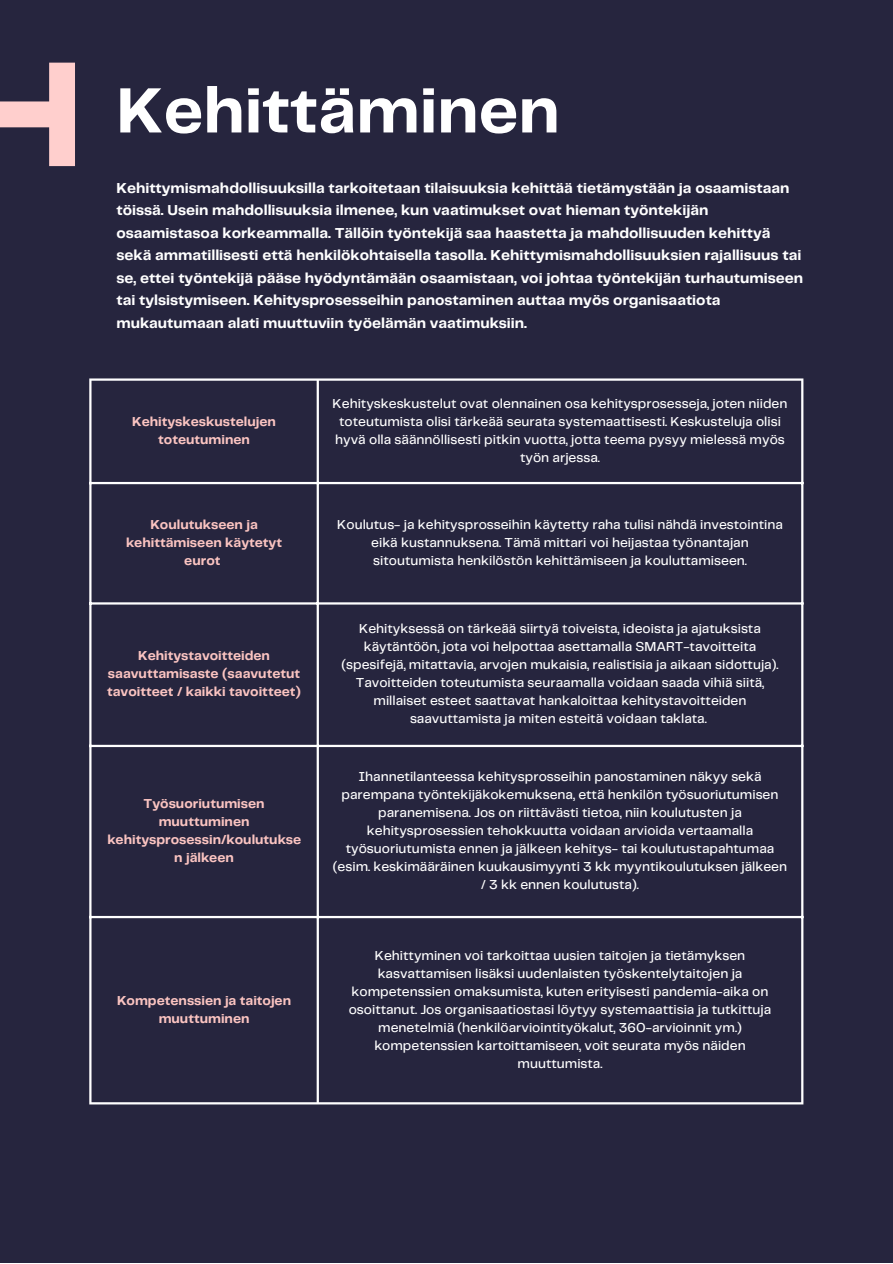
<style>
.page{position:relative;width:893px;height:1264px;background:#fff}
.page>*{position:absolute;margin:0;border:0;box-sizing:border-box;transform-origin:0 0}
.t1{font:700 66.3px "Telegraf";color:#fff}
.t2{font:700 15px/22.5px "Telegraf";color:#fff}
.t3{font:500 13.5px/18px "Telegraf";color:#fff;text-align:center}
.t4{font:700 13.5px/18px "Telegraf";color:#fbc4c1;text-align:center}
</style>
<div class="page">
<div style="left:0;top:0;width:892px;height:1262px;background:#26253e"></div>
<svg style="left:0;top:63px;width:75px;height:103px"></svg>
<hr style="left:89px;top:381px;width:2px;height:721px;background:#fff">
<hr style="left:316px;top:381px;width:3px;height:721px;background:#fff">
<hr style="left:801px;top:381px;width:2px;height:721px;background:#fff">
<hr style="left:89px;top:378px;width:714px;height:3px;background:#fff">
<hr style="left:89px;top:482px;width:714px;height:2px;background:#fff">
<hr style="left:89px;top:602px;width:714px;height:2px;background:#fff">
<hr style="left:89px;top:744px;width:714px;height:3px;background:#fff">
<hr style="left:89px;top:915px;width:714px;height:3px;background:#fff">
<hr style="left:89px;top:1102px;width:714px;height:2px;background:#fff">
<h1 class="t1" style="left:116px;top:82px;width:445px">Kehittäminen</h1>
<p class="t2" style="left:116px;top:177px;width:688px">Kehittymismahdollisuuksilla tarkoitetaan tilaisuuksia kehittää tietämystään ja osaamistaan töissä. Usein mahdollisuuksia ilmenee, kun vaatimukset ovat hieman työntekijän osaamistasoa korkeammalla. Tällöin työntekijä saa haastetta ja mahdollisuuden kehittyä sekä ammatillisesti että henkilökohtaisella tasolla. Kehittymismahdollisuuksien rajallisuus tai se, ettei työntekijä pääse hyödyntämään osaamistaan, voi johtaa työntekijän turhautumiseen tai tylsistymiseen. Kehitysprosesseihin panostaminen auttaa myös organisaatiota mukautumaan alati muuttuviin työelämän vaatimuksiin.</p>
<p class="t4" style="left:132px;top:413px;width:145px">Kehityskeskustelujen toteutuminen</p>
<p class="t3" style="left:332px;top:395px;width:456px">Kehityskeskustelut ovat olennainen osa kehitysprosesseja, joten niiden toteutumista olisi tärkeää seurata systemaattisesti. Keskusteluja olisi hyvä olla säännöllisesti pitkin vuotta, jotta teema pysyy mielessä myös työn arjessa.</p>
<p class="t4" style="left:126px;top:516px;width:157px">Koulutukseen ja kehittämiseen käytetyt eurot</p>
<p class="t3" style="left:337px;top:516px;width:447px">Koulutus- ja kehitysprosseihin käytetty raha tulisi nähdä investointina eikä kustannuksena. Tämä mittari voi heijastaa työnantajan sitoutumista henkilöstön kehittämiseen ja kouluttamiseen.</p>
<p class="t4" style="left:107px;top:647px;width:195px">Kehitystavoitteiden saavuttamisaste (saavutetut tavoitteet / kaikki tavoitteet)</p>
<p class="t4" style="left:107px;top:795px;width:195px">Työsuoriutumisen muuttuminen kehitysprosessin/koulutukse n jälkeen</p>
<p class="t4" style="left:117px;top:992px;width:176px">Kompetenssien ja taitojen muuttuminen</p>
<p class="t3" style="left:341px;top:620px;width:438px">Kehityksessä on tärkeää siirtyä toiveista, ideoista ja ajatuksista käytäntöön, jota voi helpottaa asettamalla SMART-tavoitteita (spesifejä, mitattavia, arvojen mukaisia, realistisia ja aikaan sidottuja).<br>Tavoitteiden toteutumista seuraamalla voidaan saada vihiä siitä, millaiset esteet saattavat hankaloittaa kehitystavoitteiden saavuttamista ja miten esteitä voidaan taklata.</p>
<p class="t3" style="left:333px;top:768px;width:455px">Ihannetilanteessa kehitysprosseihin panostaminen näkyy sekä parempana työntekijäkokemuksena, että henkilön työsuoriutumisen paranemisena. Jos on riittävästi tietoa, niin koulutusten ja kehitysprosessien tehokkuutta voidaan arvioida vertaamalla työsuoriutumista ennen ja jälkeen kehitys- tai koulutustapahtumaa (esim. keskimääräinen kuukausimyynti 3 kk myyntikoulutuksen jälkeen / 3 kk ennen koulutusta).</p>
<p class="t3" style="left:349px;top:947px;width:424px">Kehittyminen voi tarkoittaa uusien taitojen ja tietämyksen kasvattamisen lisäksi uudenlaisten työskentelytaitojen ja kompetenssien omaksumista, kuten erityisesti pandemia-aika on osoittanut. Jos organisaatiostasi löytyy systemaattisia ja tutkittuja menetelmiä (henkilöarviointityökalut, 360-arvioinnit ym.) kompetenssien kartoittamiseen, voit seurata myös näiden muuttumista.</p>
</div>
